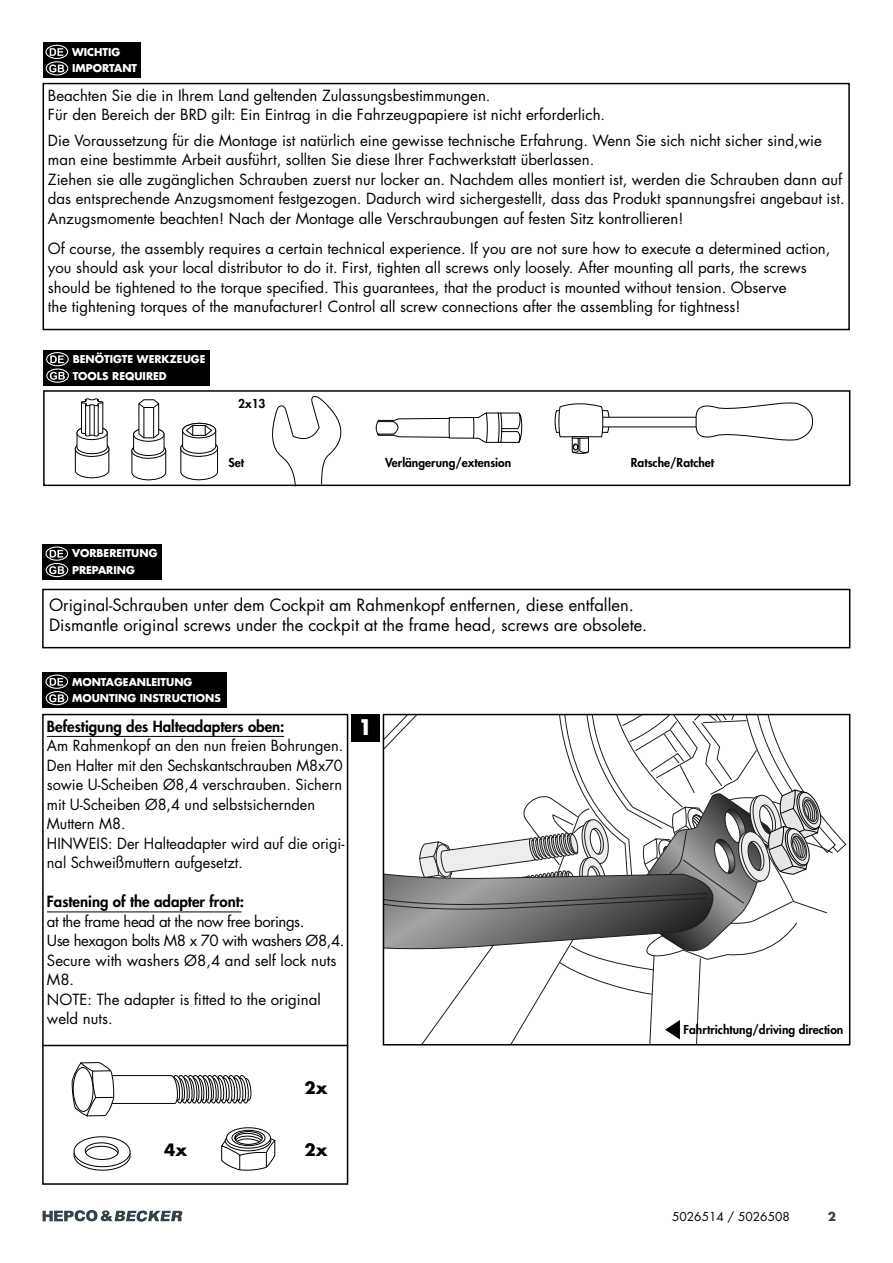
<style>
.page{position:relative;width:893px;height:1263px;background:#fff}
.page>*{position:absolute;margin:0;border:0;box-sizing:border-box;transform-origin:0 0}
.t1{font:700 21px "Futura Std";color:#fff}
.t2{font:16.5px/19.5px "Futura Std";color:#000}
.t3{font:700 16.5px "Futura Std";color:#000}
.t4{font:15px/19.5px "Futura Std";color:#000}
.t5{font:800 15px "Futura Std";color:#000}
.t6{font:800 12px "Futura Std";color:#000}
.t7{font:12px "Futura Std";color:#000}
.t8{font:700 12px "Futura Std";color:#354248}
.t9{font:700 10.5px/16.5px "Futura Std";color:#fff}
</style>
<div class="page">
<svg style="left:43px;top:1210px;width:139px;height:11px"></svg>
<div style="left:43px;top:83px;width:807px;height:247px;border:2px solid #000"></div>
<div style="left:43px;top:43px;width:97px;height:35px;background:#000"></div>
<svg style="left:50px;top:48px;width:13px;height:8px"></svg>
<div style="left:45px;top:45px;width:23px;height:14px;border:1px solid #fff;border-radius:50%"></div>
<svg style="left:49px;top:64px;width:15px;height:8px"></svg>
<div style="left:46px;top:61px;width:22px;height:14px;border:1px solid #fff;border-radius:50%"></div>
<div style="left:42px;top:589px;width:808px;height:59px;border:2px solid #000"></div>
<div style="left:43px;top:544px;width:119px;height:36px;background:#000"></div>
<svg style="left:50px;top:550px;width:13px;height:8px"></svg>
<div style="left:45px;top:546px;width:23px;height:15px;border:1px solid #fff;border-radius:50%"></div>
<svg style="left:49px;top:566px;width:15px;height:8px"></svg>
<div style="left:46px;top:563px;width:22px;height:14px;border:1px solid #fff;border-radius:50%"></div>
<div style="left:42px;top:714px;width:306px;height:471px;border:2px solid #000"></div>
<div style="left:43px;top:672px;width:184px;height:36px;background:#000"></div>
<svg style="left:50px;top:678px;width:13px;height:8px"></svg>
<div style="left:45px;top:675px;width:23px;height:14px;border:1px solid #fff;border-radius:50%"></div>
<svg style="left:49px;top:694px;width:15px;height:8px"></svg>
<div style="left:46px;top:691px;width:22px;height:14px;border:1px solid #fff;border-radius:50%"></div>
<div style="left:351px;top:714px;width:29px;height:27px;background:#000"></div>
<svg style="left:383px;top:714px;width:464px;height:331px"></svg>
<hr style="left:47px;top:736px;width:237px;height:1px;background:#000">
<hr style="left:47px;top:912px;width:195px;height:1px;background:#000">
<svg style="left:74px;top:398px;width:36px;height:81px"></svg>
<div style="left:43px;top:390px;width:807px;height:96px;border:2px solid #000"></div>
<svg style="left:270px;top:395px;width:543px;height:92px"></svg>
<svg style="left:180px;top:422px;width:39px;height:59px"></svg>
<svg style="left:131px;top:399px;width:36px;height:82px"></svg>
<div style="left:43px;top:350px;width:167px;height:35px;background:#000"></div>
<svg style="left:50px;top:355px;width:14px;height:8px"></svg>
<div style="left:46px;top:352px;width:23px;height:14px;border:1px solid #fff;border-radius:50%"></div>
<svg style="left:50px;top:372px;width:15px;height:8px"></svg>
<div style="left:46px;top:368px;width:23px;height:15px;border:1px solid #fff;border-radius:50%"></div>
<hr style="left:43px;top:1045px;width:305px;height:1px;background:#000">
<svg style="left:72px;top:1062px;width:180px;height:55px"></svg>
<div style="left:73px;top:1067px;width:20px;height:44px;background:#fff;border-radius:50%"></div>
<div style="left:73px;top:1067px;width:21px;height:45px;border:1px solid #000;border-radius:50%"></div>
<svg style="left:226px;top:1128px;width:44px;height:20px"></svg>
<div style="left:226px;top:1127px;width:45px;height:21px;border:1px solid #000;border-radius:50%"></div>
<svg style="left:221px;top:1130px;width:55px;height:41px"></svg>
<div style="left:234px;top:1131px;width:29px;height:14px;border:1px solid #000;border-radius:50%"></div>
<svg style="left:73px;top:1136px;width:58px;height:35px"></svg>
<p class="t9" style="left:72px;top:43px;width:67px">WICHTIG<br>IMPORTANT</p>
<p class="t4" style="left:48px;top:86px;width:559px">Beachten Sie die in Ihrem Land geltenden Zulassungsbestimmungen.<br>Für den Bereich der BRD gilt: Ein Eintrag in die Fahrzeugpapiere ist nicht erforderlich.</p>
<p class="t4" style="left:48px;top:131px;width:798px">Die Voraussetzung für die Montage ist natürlich eine gewisse technische Erfahrung. Wenn Sie sich nicht sicher sind,wie man eine bestimmte Arbeit ausführt, sollten Sie diese Ihrer Fachwerkstatt überlassen.<br>Ziehen sie alle zugänglichen Schrauben zuerst nur locker an. Nachdem alles montiert ist, werden die Schrauben dann auf das entsprechende Anzugsmoment festgezogen. Dadurch wird sichergestellt, dass das Produkt spannungsfrei angebaut ist.<br>Anzugsmomente beachten! Nach der Montage alle Verschraubungen auf festen Sitz kontrollieren!</p>
<p class="t4" style="left:48px;top:239px;width:784px">Of course, the assembly requires a certain technical experience. If you are not sure how to execute a determined action, you should ask your local distributor to do it. First, tighten all screws only loosely. After mounting all parts, the screws should be tightened to the torque specified. This guarantees, that the product is mounted without tension. Observe<br>the tightening torques of the manufacturer! Control all screw connections after the assembling for tightness!</p>
<p class="t9" style="left:73px;top:351px;width:134px">BENÖTIGTE WERKZEUGE<br>TOOLS REQUIRED</p>
<p class="t6" style="left:238px;top:396px;width:29px">2x13</p>
<p class="t6" style="left:229px;top:455px;width:17px">Set</p>
<p class="t6" style="left:385px;top:455px;width:128px">Verlängerung/extension</p>
<p class="t6" style="left:631px;top:455px;width:85px">Ratsche/Ratchet</p>
<p class="t9" style="left:72px;top:545px;width:87px">VORBEREITUNG<br>PREPARING</p>
<p class="t2" style="left:49px;top:595px;width:600px">Original-Schrauben unter dem Cockpit am Rahmenkopf entfernen, diese entfallen.<br>Dismantle original screws under the cockpit at the frame head, screws are obsolete.</p>
<p class="t9" style="left:72px;top:673px;width:150px">MONTAGEANLEITUNG<br>MOUNTING INSTRUCTIONS</p>
<p class="t5" style="left:47px;top:716px;width:239px">Befestigung des Halteadapters oben:</p>
<p class="t4" style="left:47px;top:736px;width:299px">Am Rahmenkopf an den nun freien Bohrungen.<br>Den Halter mit den Sechskantschrauben M8x70 sowie U-Scheiben Ø8,4 verschrauben. Sichern mit U-Scheiben Ø8,4 und selbstsichernden Muttern M8.<br>HINWEIS: Der Halteadapter wird auf die origi&shy;nal Schweißmuttern aufgesetzt.</p>
<p class="t5" style="left:47px;top:892px;width:199px">Fastening of the adapter front:</p>
<p class="t4" style="left:47px;top:911px;width:299px">at the frame head at the now free borings.<br>Use hexagon bolts M8 x 70 with washers Ø8,4.<br>Secure with washers Ø8,4 and self lock nuts<br>M8.<br>NOTE: The adapter is fitted to the original weld nuts.</p>
<h1 class="t1" style="left:358px;top:713px;width:16px">1</h1>
<p class="t3" style="left:305px;top:1077px;width:25px">2x</p>
<p class="t3" style="left:164px;top:1139px;width:25px">4x</p>
<p class="t3" style="left:305px;top:1139px;width:25px">2x</p>
<p class="t6" style="left:683px;top:1022px;width:161px">Fahrtrichtung/driving direction</p>
<p class="t7" style="left:672px;top:1209px;width:119px">5026514 / 5026508</p>
<p class="t8" style="left:828px;top:1208px;width:10px">2</p>
</div>
